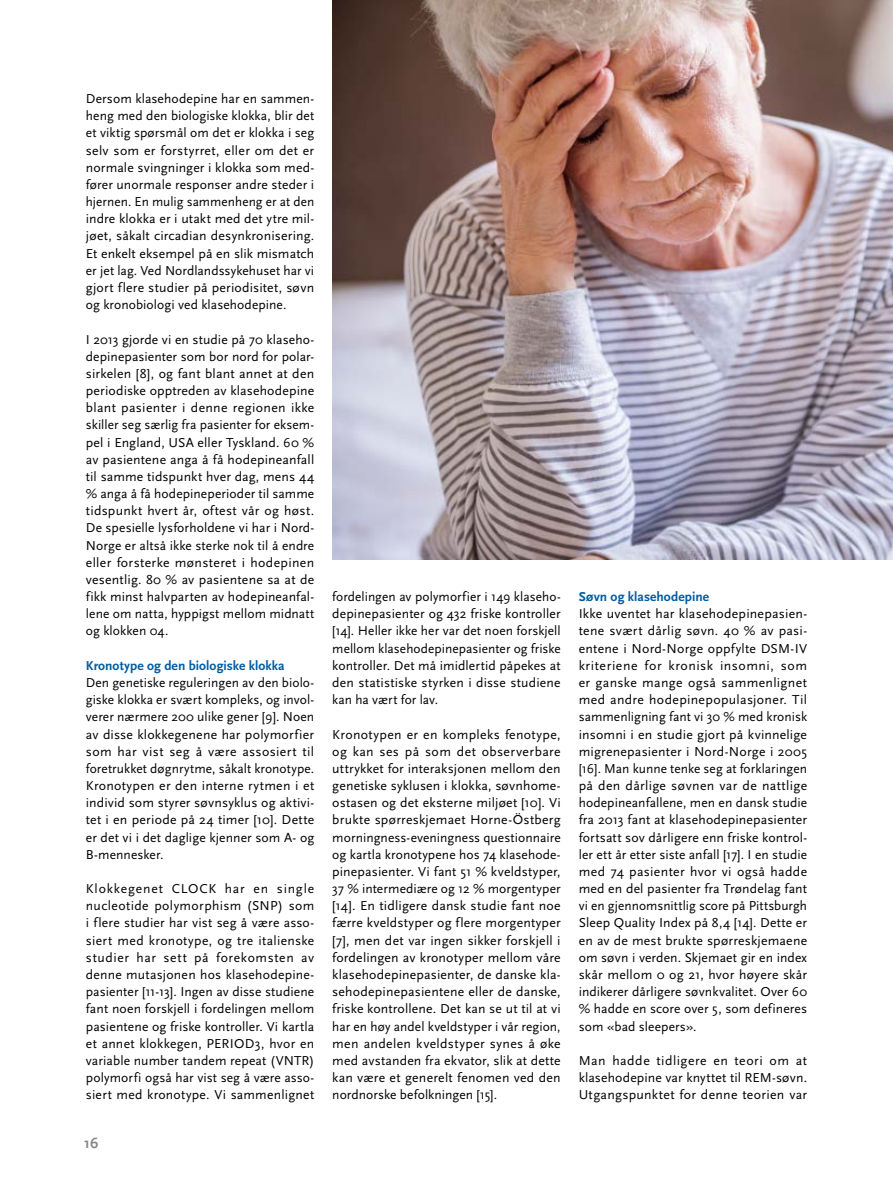
<style>
.page{position:relative;width:893px;height:1191px;background:#fff}
.page>*{position:absolute;margin:0;border:0;box-sizing:border-box;transform-origin:0 0}
.t1{font:700 15px "Scala Sans";color:#868786}
.t2{font:13.5px/17.1px "Scala Sans";letter-spacing:.01em;color:#000;text-align:justify}
.t3{font:700 13.5px "Scala Sans";letter-spacing:.005em;color:#005ba1}
</style>
<div class="page">
<img style="left:332px;top:0;width:561px;height:559px">
<p class="t2" style="left:86px;top:90px;width:230px">Dersom klasehodepine har en sammen&shy;heng med den biologiske klokka, blir det et viktig spørsmål om det er klokka i seg selv som er forstyrret, eller om det er normale svingninger i klokka som med&shy;fører unormale responser andre steder i hjernen. En mulig sammenheng er at den indre klokka er i utakt med det ytre mil&shy;jøet, såkalt circadian desynkronisering.<br>Et enkelt eksempel på en slik mismatch er jet lag. Ved Nordlandssykehuset har vi gjort flere studier på periodisitet, søvn og kronobiologi ved klasehodepine.</p>
<p class="t2" style="left:86px;top:331px;width:230px">I 2013 gjorde vi en studie på 70 klaseho&shy;depinepasienter som bor nord for polar&shy;sirkelen [8], og fant blant annet at den periodiske opptreden av klasehodepine blant pasienter i denne regionen ikke skiller seg særlig fra pasienter for eksem&shy;pel i England, USA eller Tyskland. 60 % av pasientene anga å få hodepineanfall til samme tidspunkt hver dag, mens 44 % anga å få hodepineperioder til samme tidspunkt hvert år, oftest vår og høst.<br>De spesielle lysforholdene vi har i Nord-Norge er altså ikke sterke nok til å endre eller forsterke mønsteret i hodepinen vesentlig. 80 % av pasientene sa at de fikk minst halvparten av hodepineanfal&shy;lene om natta, hyppigst mellom midnatt og klokken 04.</p>
<p class="t3" style="left:86px;top:658px;width:200px">Kronotype og den biologiske klokka</p>
<p class="t2" style="left:86px;top:674px;width:230px">Den genetiske reguleringen av den biolo&shy;giske klokka er svært kompleks, og invol&shy;verer nærmere 200 ulike gener [9]. Noen av disse klokkegenene har polymorfier som har vist seg å være assosiert til foretrukket døgnrytme, såkalt kronotype.<br>Kronotypen er den interne rytmen i et individ som styrer søvnsyklus og aktivi&shy;tet i en periode på 24 timer [10]. Dette er det vi i det daglige kjenner som A- og B-mennesker.</p>
<p class="t2" style="left:86px;top:880px;width:230px">Klokkegenet CLOCK har en single nucleotide polymorphism (SNP) som i flere studier har vist seg å være asso&shy;siert med kronotype, og tre italienske studier har sett på forekomsten av denne mutasjonen hos klasehodepine&shy;pasienter [11-13]. Ingen av disse studiene fant noen forskjell i fordelingen mellom pasientene og friske kontroller. Vi kartla et annet klokkegen, PERIOD3, hvor en variable number tandem repeat (VNTR) polymorfi også har vist seg å være asso&shy;siert med kronotype. Vi sammenlignet</p>
<p class="t1" style="left:84px;top:1134px;width:16px">16</p>
<p class="t2" style="left:332px;top:588px;width:230px">fordelingen av polymorfier i 149 klaseho&shy;depinepasienter og 432 friske kontroller [14]. Heller ikke her var det noen forskjell mellom klasehodepinepasienter og friske kontroller. Det må imidlertid påpekes at den statistiske styrken i disse studiene kan ha vært for lav.</p>
<p class="t2" style="left:332px;top:726px;width:230px">Kronotypen er en kompleks fenotype, og kan ses på som det observerbare uttrykket for interaksjonen mellom den genetiske syklusen i klokka, søvnhome&shy;ostasen og det eksterne miljøet [10]. Vi brukte spørreskjemaet Horne-Östberg morningness-eveningness questionnaire og kartla kronotypene hos 74 klasehode&shy;pinepasienter. Vi fant 51 % kveldstyper, 37 % intermediære og 12 % morgentyper [14]. En tidligere dansk studie fant noe færre kveldstyper og flere morgentyper [7], men det var ingen sikker forskjell i fordelingen av kronotyper mellom våre klasehodepinepasienter, de danske kla&shy;sehodepinepasientene eller de danske, friske kontrollene. Det kan se ut til at vi har en høy andel kveldstyper i vår region, men andelen kveldstyper synes å øke med avstanden fra ekvator, slik at dette kan være et generelt fenomen ved den nordnorske befolkningen [15].</p>
<p class="t3" style="left:579px;top:589px;width:132px">Søvn og klasehodepine</p>
<p class="t2" style="left:579px;top:605px;width:230px">Ikke uventet har klasehodepinepasien&shy;tene svært dårlig søvn. 40 % av pasi&shy;entene i Nord-Norge oppfylte DSM-IV kriteriene for kronisk insomni, som er ganske mange også sammenlignet med andre hodepinepopulasjoner. Til sammenligning fant vi 30 % med kronisk insomni i en studie gjort på kvinnelige migrenepasienter i Nord-Norge i 2005 [16]. Man kunne tenke seg at forklaringen på den dårlige søvnen var de nattlige hodepineanfallene, men en dansk studie fra 2013 fant at klasehodepinepasienter fortsatt sov dårligere enn friske kontrol&shy;ler ett år etter siste anfall [17]. I en studie med 74 pasienter hvor vi også hadde med en del pasienter fra Trøndelag fant vi en gjennomsnittlig score på Pittsburgh Sleep Quality Index på 8,4 [14]. Dette er en av de mest brukte spørreskjemaene om søvn i verden. Skjemaet gir en index skår mellom 0 og 21, hvor høyere skår indikerer dårligere søvnkvalitet. Over 60 % hadde en score over 5, som defineres som «bad sleepers».</p>
<p class="t2" style="left:579px;top:1052px;width:230px">Man hadde tidligere en teori om at klasehodepine var knyttet til REM-søvn.<br>Utgangspunktet for denne teorien var</p>
</div>
